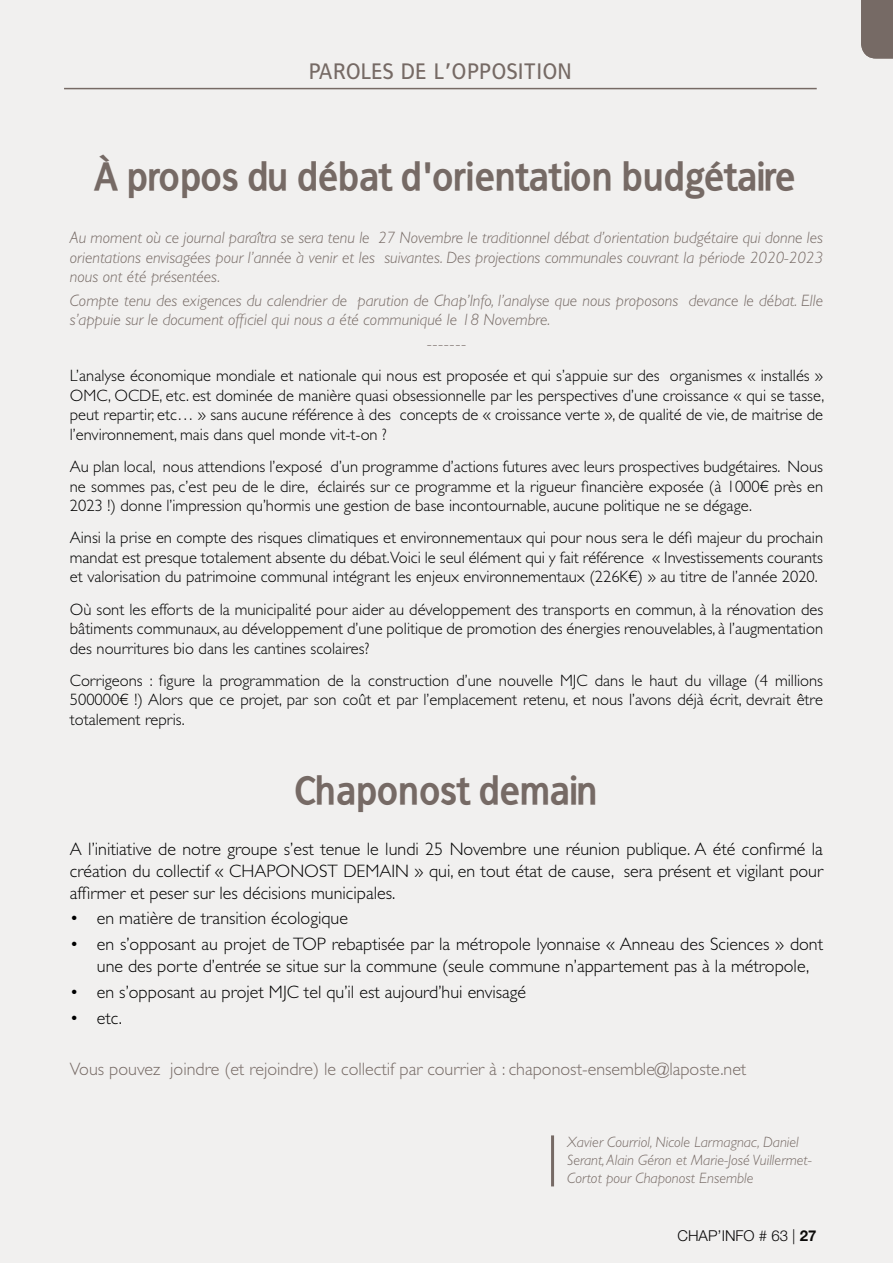
<style>
.page{position:relative;width:893px;height:1263px;background:#f1f0ef}
.page>*{position:absolute;margin:0;border:0;box-sizing:border-box;transform-origin:0 0}
.t1{font:700 39px "Francophil Sans";color:#766a65}
.t2{font:22.5px "Francophil Sans";letter-spacing:.01em;color:#766a65}
.t3{font:300 18px/21.6px "Gill Sans Std";color:#000;text-align:justify}
.t4{font:300 18px "Gill Sans Std";color:#766a65}
.t5{font:300 16.5px/19.5px "Gill Sans Std";color:#000;text-align:justify}
.t6{font:italic 300 16.5px/19.5px "Gill Sans Std";color:#766a65;text-align:justify}
.t7{font:italic 300 15px/18px "Gill Sans Std";color:#766a65}
.t8{font:300 15px "Helvetica Neue LT Std";color:#000}
.s1{font-weight:700}
</style>
<div class="page">
<div style="left:861px;top:0;width:32px;height:58px;background:#766a65"></div>
<hr style="left:64px;top:88px;width:753px;height:1px;background:#766a65">
<hr style="left:551px;top:1135px;width:3px;height:51px;background:#766a65">
<h2 class="t2" style="left:309px;top:58px;width:264px">PAROLES DE L’OPPOSITION</h2>
<h1 class="t1" style="left:95px;top:153px;width:702px">À propos du débat d'orientation budgétaire</h1>
<p class="t6" style="left:70px;top:228px;width:755px">Au moment où ce journal paraîtra se sera tenu le 27 Novembre le traditionnel débat d’orientation budgétaire qui donne les orientations envisagées pour l’année à venir et les suivantes. Des projections communales couvrant la période 2020-2023 nous ont été présentées.</p>
<p class="t6" style="left:70px;top:291px;width:755px">Compte tenu des exigences du calendrier de parution de Chap’Info, l’analyse que nous proposons devance le débat. Elle s’appuie sur le document officiel qui nous a été communiqué le 18 Novembre.</p>
<p class="t6" style="left:427px;top:334px;width:40px">-------</p>
<p class="t5" style="left:70px;top:366px;width:756px">L’analyse économique mondiale et nationale qui nous est proposée et qui s’appuie sur des organismes « installés » OMC, OCDE, etc. est dominée de manière quasi obsessionnelle par les perspectives d’une croissance « qui se tasse, peut repartir, etc… » sans aucune référence à des concepts de « croissance verte », de qualité de vie, de maitrise de l’environnement, mais dans quel monde vit-t-on ?</p>
<p class="t5" style="left:70px;top:457px;width:755px">Au plan local, nous attendions l’exposé d’un programme d’actions futures avec leurs prospectives budgétaires. Nous ne sommes pas, c’est peu de le dire, éclairés sur ce programme et la rigueur financière exposée (à 1000€ près en 2023 !) donne l’impression qu’hormis une gestion de base incontournable, aucune politique ne se dégage.</p>
<p class="t5" style="left:70px;top:528px;width:755px">Ainsi la prise en compte des risques climatiques et environnementaux qui pour nous sera le défi majeur du prochain mandat est presque totalement absente du débat.Voici le seul élément qui y fait référence « Investissements courants et valorisation du patrimoine communal intégrant les enjeux environnementaux (226K€) » au titre de l’année 2020.</p>
<p class="t5" style="left:70px;top:599px;width:755px">Où sont les efforts de la municipalité pour aider au développement des transports en commun, à la rénovation des bâtiments communaux, au développement d’une politique de promotion des énergies renouvelables, à l’augmentation des nourritures bio dans les cantines scolaires?</p>
<p class="t5" style="left:70px;top:671px;width:755px">Corrigeons : figure la programmation de la construction d’une nouvelle MJC dans le haut du village (4 millions 500000€ !) Alors que ce projet, par son coût et par l’emplacement retenu, et nous l’avons déjà écrit, devrait être totalement repris.</p>
<h1 class="t1" style="left:295px;top:767px;width:305px">Chaponost demain</h1>
<p class="t3" style="left:70px;top:839px;width:755px">A l’initiative de notre groupe s’est tenue le lundi 25 Novembre une réunion publique. A été confirmé la création du collectif « CHAPONOST DEMAIN » qui, en tout état de cause, sera présent et vigilant pour affirmer et peser sur les décisions municipales.</p>
<p class="t3" style="left:70px;top:908px;width:280px">• en matière de transition écologique</p>
<p class="t3" style="left:97px;top:933px;width:728px;text-indent:-27px">• en s’opposant au projet de TOP rebaptisée par la métropole lyonnaise « Anneau des Sciences » dont une des porte d’entrée se situe sur la commune (seule commune n’appartement pas à la métropole,</p>
<p class="t3" style="left:70px;top:981px;width:458px">• en s’opposant au projet MJC tel qu’il est aujourd’hui envisagé</p>
<p class="t3" style="left:70px;top:1007px;width:54px">• etc.</p>
<p class="t4" style="left:70px;top:1059px;width:678px">Vous pouvez joindre (et rejoindre) le collectif par courrier à : chaponost-ensemble@laposte.net</p>
<p class="t7" style="left:567px;top:1133px;width:246px">Xavier Courriol, Nicole Larmagnac, Daniel<br>Serant, Alain Géron et Marie-José Vuillermet-<br>Cortot pour Chaponost Ensemble</p>
<p class="t8" style="left:677px;top:1227px;width:140px">CHAP’INFO # 63 | <span class="s1">27</span></p>
</div>
